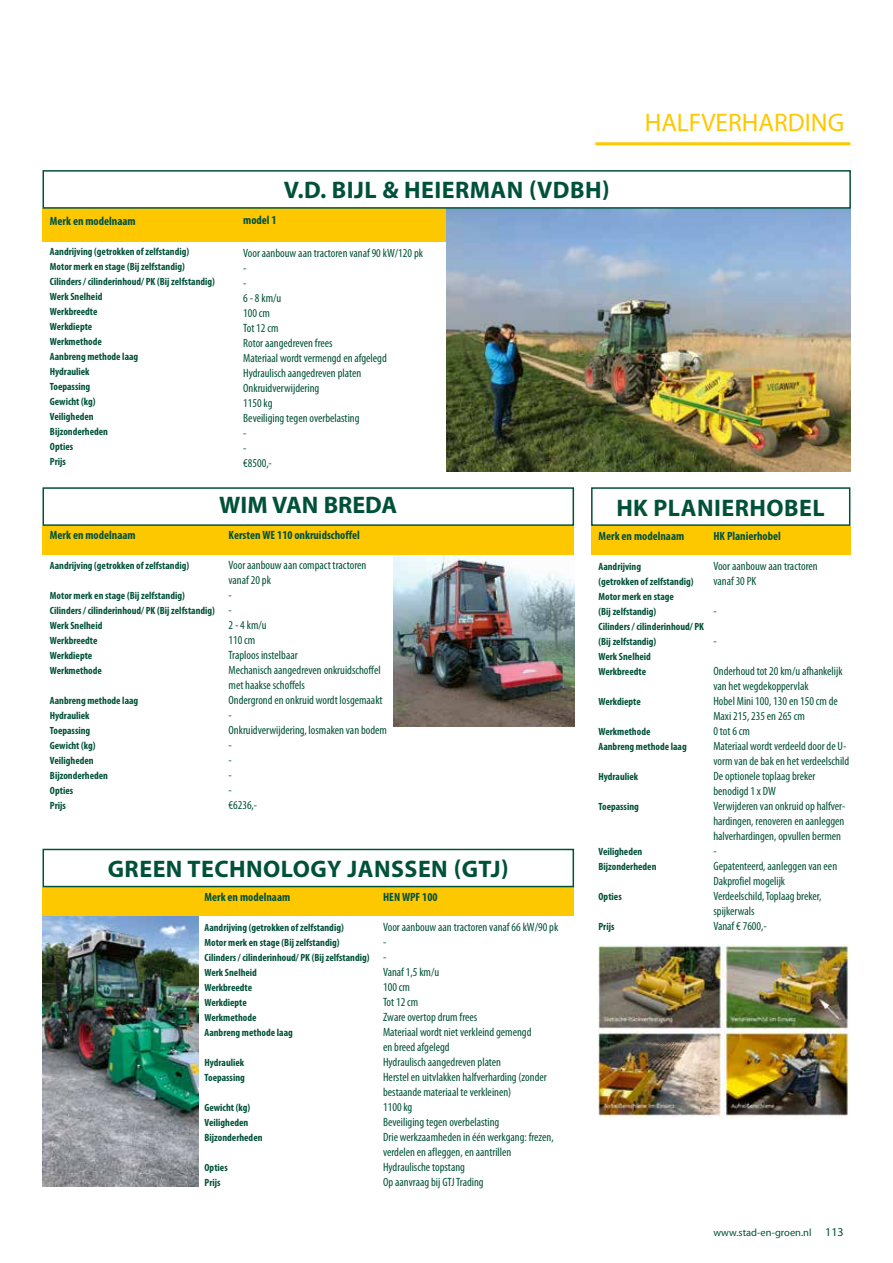
<style>
.page{position:relative;width:893px;height:1263px;background:#fff}
.page>*{position:absolute;margin:0;border:0;box-sizing:border-box;transform-origin:0 0}
.t1{font:25.5px "Myriad Pro";color:#fec800}
.t2{font:700 24px "Myriad Pro";letter-spacing:.02em;color:#005139}
.t3{font:700 24px "Myriad Pro";color:#005139}
.t4{font:condensed 12px/15px "Myriad Pro";color:#005139}
.t5{font:700 condensed 12px "Myriad Pro";color:#005139}
.t6{font:700 condensed 10.5px/15px "Myriad Pro";color:#005139}
.t7{font:10.5px "Myriad Pro";color:#005139}
.s1{font-size:12px}
</style>
<div class="page">
<hr style="left:595px;top:142px;width:255px;height:3px;background:#fec800">
<div style="left:43px;top:209px;width:531px;height:33px;background:#fec800"></div>
<img style="left:447px;top:209px;width:403px;height:263px">
<img style="left:43px;top:916px;width:155px;height:270px">
<img style="left:394px;top:555px;width:180px;height:172px">
<div style="left:43px;top:170px;width:808px;height:39px;border:2px solid #005139"></div>
<div style="left:43px;top:887px;width:531px;height:29px;background:#fec800"></div>
<div style="left:43px;top:526px;width:531px;height:29px;background:#fec800"></div>
<div style="left:43px;top:849px;width:531px;height:38px;border:2px solid #005139"></div>
<div style="left:43px;top:487px;width:531px;height:39px;border:2px solid #005139"></div>
<div style="left:591px;top:526px;width:259px;height:29px;background:#fec800"></div>
<img style="left:598px;top:945px;width:251px;height:172px">
<div style="left:591px;top:487px;width:259px;height:39px;border:2px solid #005139"></div>
<p class="t5" style="left:50px;top:214px;width:87px">Merk en modelnaam</p>
<p class="t6" style="left:50px;top:244px;width:166px">Aandrijving (getrokken of zelfstandig)<br>Motor merk en stage (Bij zelfstandig)<br>Cilinders / cilinderinhoud/ PK (Bij zelfstandig)<br>Werk Snelheid<br>Werkbreedte<br>Werkdiepte<br>Werkmethode<br>Aanbreng methode laag<br>Hydrauliek<br>Toepassing<br>Gewicht (kg)<br>Veiligheden<br>Bijzonderheden<br>Opties<br>Prijs</p>
<h2 class="t2" style="left:284px;top:174px;width:327px">V.D. BIJL &amp; HEIERMAN (VDBH)</h2>
<p class="t5" style="left:243px;top:213px;width:35px">model 1</p>
<p class="t4" style="left:243px;top:245px;width:181px">Voor aanbouw aan tractoren vanaf 90 kW/120 pk -<br>-<br>6 - 8 km/u<br>100 cm<br>Tot 12 cm<br>Rotor aangedreven frees<br>Materiaal wordt vermengd en afgelegd<br>Hydraulisch aangedreven platen<br>Onkruidverwijdering<br>1150 kg<br>Beveiliging tegen overbelasting<br>-<br>-<br>€8500,-</p>
<h1 class="t1" style="left:645px;top:107px;width:201px">HALFVERHARDING</h1>
<h2 class="t3" style="left:219px;top:489px;width:180px">WIM VAN BREDA</h2>
<p class="t5" style="left:50px;top:528px;width:87px">Merk en modelnaam</p>
<p class="t6" style="left:50px;top:558px;width:141px">Aandrijving (getrokken of zelfstandig)</p>
<p class="t6" style="left:50px;top:588px;width:166px">Motor merk en stage (Bij zelfstandig)<br>Cilinders / cilinderinhoud/ PK (Bij zelfstandig)<br>Werk Snelheid<br>Werkbreedte<br>Werkdiepte<br>Werkmethode</p>
<p class="t6" style="left:50px;top:693px;width:90px">Aanbreng methode laag<br>Hydrauliek<br>Toepassing<br>Gewicht (kg)<br>Veiligheden<br>Bijzonderheden<br>Opties<br>Prijs</p>
<p class="t5" style="left:229px;top:528px;width:133px">Kersten WE 110 onkruidschoffel</p>
<p class="t4" style="left:229px;top:557px;width:160px">Voor aanbouw aan compact tractoren vanaf 20 pk<br>-<br>-<br>2 - 4 km/u<br>110 cm<br>Traploos instelbaar<br>Mechanisch aangedreven onkruidschoffel met haakse schoffels<br>Ondergrond en onkruid wordt losgemaakt -<br>Onkruidverwijdering, losmaken van bodem -<br>-<br>-<br>-<br>€6236,-</p>
<h2 class="t2" style="left:108px;top:853px;width:402px">GREEN TECHNOLOGY JANSSEN (GTJ)</h2>
<p class="t5" style="left:205px;top:889px;width:87px">Merk en modelnaam</p>
<p class="t6" style="left:205px;top:919px;width:166px">Aandrijving (getrokken of zelfstandig)<br>Motor merk en stage (Bij zelfstandig)<br>Cilinders / cilinderinhoud/ PK (Bij zelfstandig)<br>Werk Snelheid<br>Werkbreedte<br>Werkdiepte<br>Werkmethode<br>Aanbreng methode laag</p>
<p class="t6" style="left:205px;top:1054px;width:42px">Hydrauliek<br>Toepassing</p>
<p class="t6" style="left:205px;top:1099px;width:60px">Gewicht (kg)<br>Veiligheden<br>Bijzonderheden</p>
<p class="t6" style="left:205px;top:1159px;width:25px">Opties<br>Prijs</p>
<p class="t5" style="left:383px;top:889px;width:56px">HEN WPF 100</p>
<p class="t4" style="left:383px;top:919px;width:177px">Voor aanbouw aan tractoren vanaf 66 kW/90 pk -<br>-<br>Vanaf 1,5 km/u<br>100 cm<br>Tot 12 cm<br>Zware overtop drum frees<br>Materiaal wordt niet verkleind gemengd<br>en breed afgelegd<br>Hydraulisch aangedreven platen<br>Herstel en uitvlakken halfverharding (zonder bestaande materiaal te verkleinen)<br>1100 kg<br>Beveiliging tegen overbelasting<br>Drie werkzaamheden in één werkgang: frezen, verdelen en afleggen, en aantrillen<br>Hydraulische topstang<br>Op aanvraag bij GTJ Trading</p>
<h2 class="t2" style="left:617px;top:492px;width:209px">HK PLANIERHOBEL</h2>
<p class="t5" style="left:713px;top:529px;width:69px">HK Planierhobel</p>
<p class="t4" style="left:713px;top:559px;width:106px">Voor aanbouw aan tractoren vanaf 30 PK</p>
<p class="t4" style="left:713px;top:604px;width:5px">-</p>
<p class="t4" style="left:713px;top:634px;width:5px">-</p>
<p class="t4" style="left:713px;top:664px;width:137px">Onderhoud tot 20 km/u afhankelijk van het wegdekoppervlak<br>Hobel Mini 100, 130 en 150 cm de<br>Maxi 215, 235 en 265 cm<br>0 tot 6 cm<br>Materiaal wordt verdeeld door de U&shy;vorm van de bak en het verdeelschild<br>De optionele toplaag breker benodigd 1 x DW<br>Verwijderen van onkruid op halfver&shy;hardingen, renoveren en aanleggen halverhardingen, opvullen bermen<br>-<br>Gepatenteerd, aanleggen van een<br>Dakprofiel mogelijk<br>Verdeelschild, Toplaag breker, spijkerwals<br>Vanaf € 7600,-</p>
<p class="t5" style="left:598px;top:529px;width:87px">Merk en modelnaam</p>
<p class="t6" style="left:598px;top:559px;width:107px">Aandrijving<br>(getrokken of zelfstandig)<br>Motor merk en stage<br>(Bij zelfstandig)<br>Cilinders / cilinderinhoud/ PK (Bij zelfstandig)<br>Werk Snelheid<br>Werkbreedte</p>
<p class="t6" style="left:598px;top:694px;width:44px">Werkdiepte</p>
<p class="t6" style="left:598px;top:724px;width:90px">Werkmethode<br>Aanbreng methode laag</p>
<p class="t6" style="left:598px;top:769px;width:41px">Hydrauliek</p>
<p class="t6" style="left:598px;top:799px;width:42px">Toepassing</p>
<p class="t6" style="left:598px;top:844px;width:60px">Veiligheden<br>Bijzonderheden</p>
<p class="t6" style="left:598px;top:889px;width:25px">Opties</p>
<p class="t6" style="left:598px;top:919px;width:17px">Prijs</p>
<p class="t7" style="left:713px;top:1226px;width:132px">www.stad-en-groen.nl <span class="s1">113</span></p>
</div>
